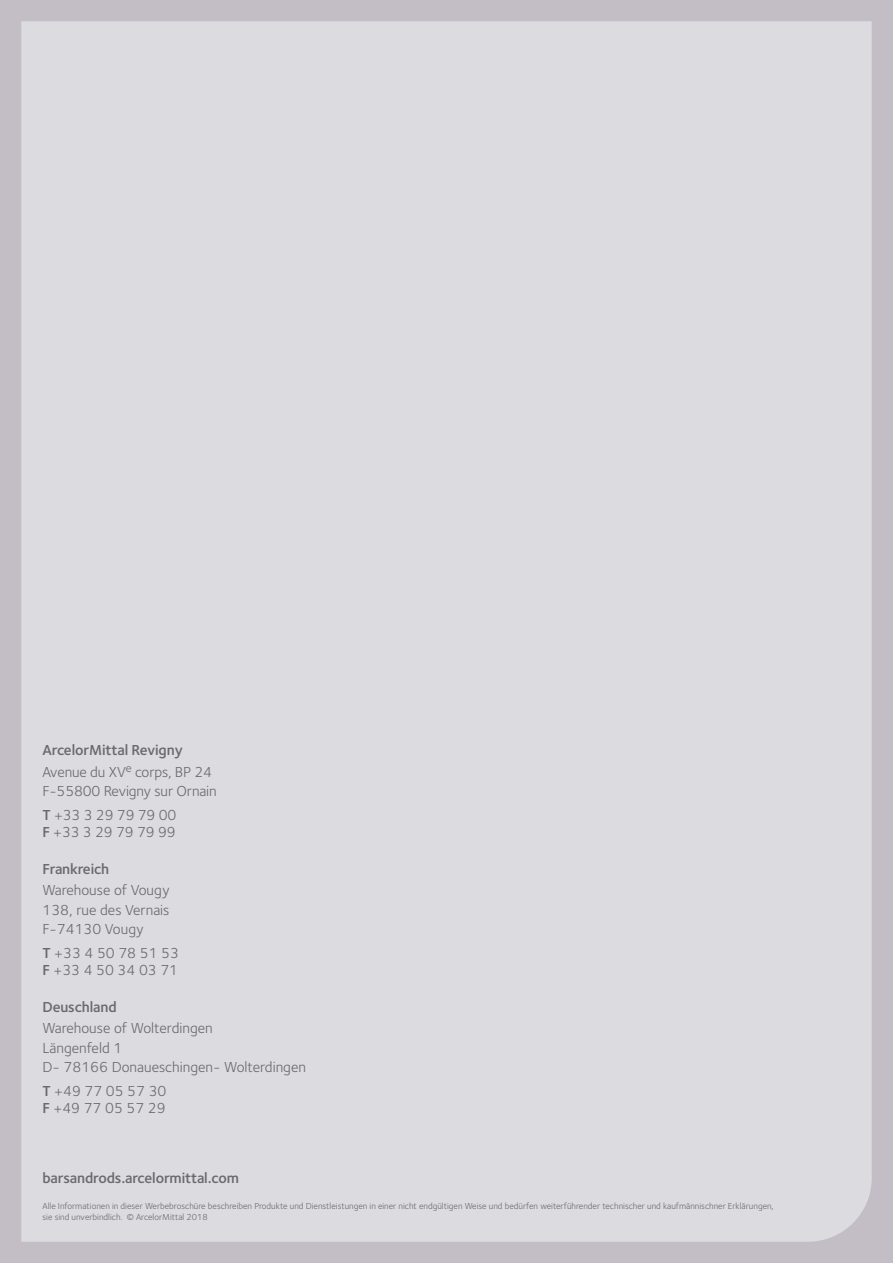
<style>
.page{position:relative;width:893px;height:1263px;background:#c3bec6}
.page>*{position:absolute;margin:0;border:0;box-sizing:border-box;transform-origin:0 0}
.t1{font:15px/19.5px "Foundry Sterling Book CE";color:#696a6d}
.t2{font:15px "Foundry Sterling Demi CE";letter-spacing:-.01em;color:#696a6d}
.t3{font:9px/10.8px "Foundry Sterling Book CE";color:#696a6d}
.s1{font-family:"Foundry Sterling Demi CE"}
</style>
<div class="page">
<div style="left:21px;top:21px;width:851px;height:1221px;background:#dcdbdf"></div>
<p class="t2" style="left:43px;top:741px;width:142px">ArcelorMittal Revigny</p>
<p class="t1" style="left:43px;top:762px;width:176px">Avenue du XV<sup>e</sup> corps, BP 24<br>F-55800 Revigny sur Ornain</p>
<p class="t1" style="left:43px;top:807px;width:135px;line-height:16.5px"><span class="s1">T</span> +33 3 29 79 79 00<br><span class="s1">F</span> +33 3 29 79 79 99</p>
<p class="t2" style="left:43px;top:860px;width:68px">Frankreich</p>
<p class="t1" style="left:43px;top:881px;width:129px;text-align:justify">Warehouse of Vougy 138, rue des Vernais F-74130 Vougy</p>
<p class="t1" style="left:43px;top:945px;width:138px;line-height:16.5px"><span class="s1">T</span> +33 4 50 78 51 53<br><span class="s1">F</span> +33 4 50 34 03 71</p>
<p class="t2" style="left:43px;top:998px;width:76px">Deuschland</p>
<p class="t1" style="left:43px;top:1019px;width:265px">Warehouse of Wolterdingen<br>Längenfeld 1<br>D- 78166 Donaueschingen- Wolterdingen</p>
<p class="t1" style="left:43px;top:1083px;width:125px;line-height:16.5px"><span class="s1">T</span> +49 77 05 57 30<br><span class="s1">F</span> +49 77 05 57 29</p>
<p class="t2" style="left:43px;top:1169px;width:198px">barsandrods.arcelormittal.com</p>
<p class="t3" style="left:43px;top:1201px;width:733px">Alle Informationen in dieser Werbebroschüre beschreiben Produkte und Dienstleistungen in einer nicht endgültigen Weise und bedürfen weiterführender technischer und kaufmännischner Erklärungen, sie sind unverbindlich. © ArcelorMittal 2018</p>
</div>
